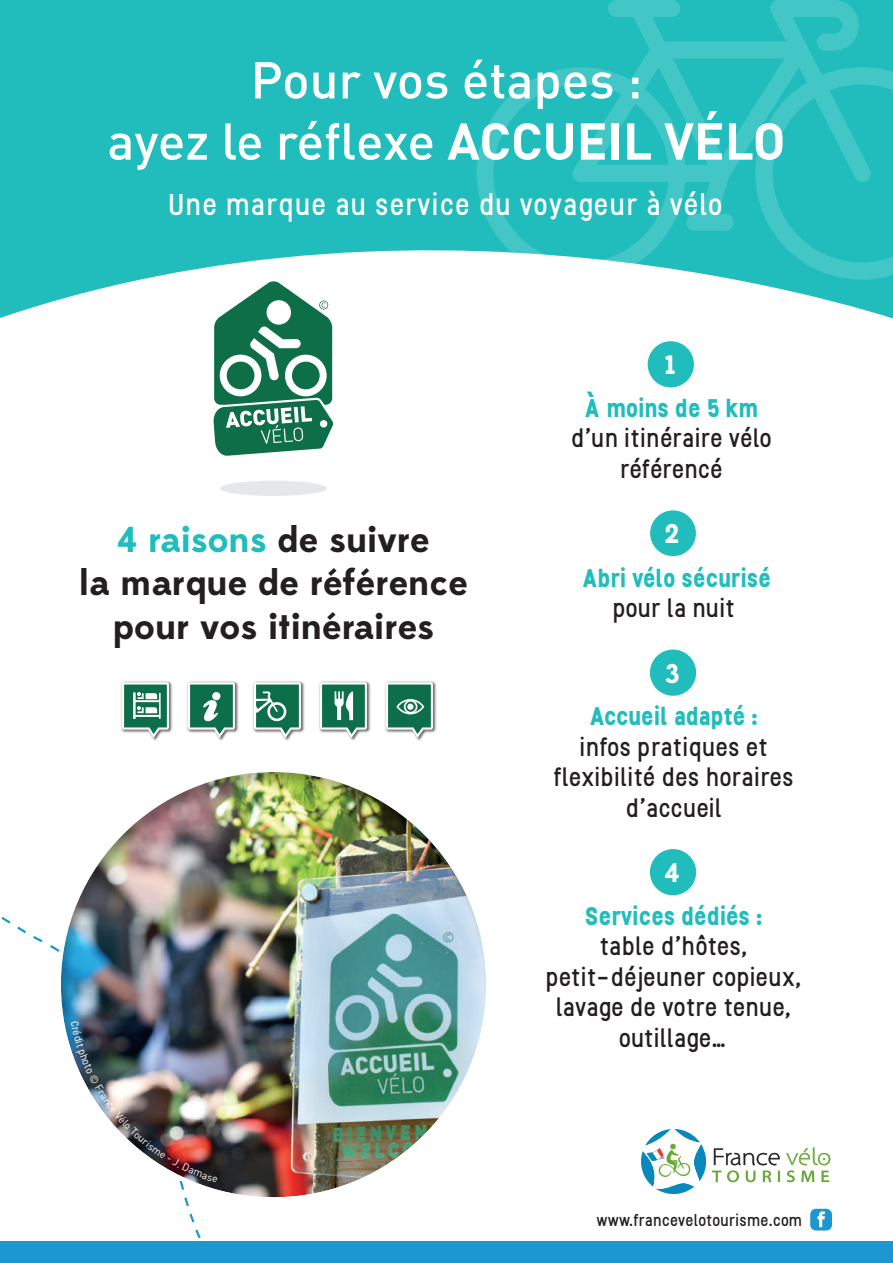
<style>
.page{position:relative;width:893px;height:1263px;background:#fff}
.page>*{position:absolute;margin:0;border:0;box-sizing:border-box;transform-origin:0 0}
.t1{font:500 51px/61.2px "DIN";color:#fff;text-align:center}
.t2{font:700 36px/43.2px "Edmondsans";color:#231f20;text-align:center}
.t3{font:500 30px "Stellar";letter-spacing:.015em;color:#fff}
.t4{font:700 27px "Edmondsans";color:#fff}
.t5{font:500 25.5px/30.6px "Stellar";letter-spacing:-.01em;color:#231f20;text-align:center}
.t6{font:700 25.5px "Stellar";color:#21bdbd}
.t7{font:500 16.5px "Stellar";color:#231f20}
.s1{font-weight:700}
.s2{color:#21bdbd}
</style>
<div class="page">
<svg style="left:641px;top:1129px;width:139px;height:65px"></svg>
<svg style="left:786px;top:1147px;width:44px;height:35px"></svg>
<div style="left:648px;top:341px;width:46px;height:46px;background:#21bdbd;border-radius:50%"></div>
<div style="left:650px;top:510px;width:46px;height:46px;background:#21bdbd;border-radius:50%"></div>
<div style="left:650px;top:649px;width:46px;height:47px;background:#21bdbd;border-radius:50%"></div>
<div style="left:650px;top:849px;width:46px;height:46px;background:#21bdbd;border-radius:50%"></div>
<div style="left:220px;top:481px;width:107px;height:15px;background:#e6e7e9;border-radius:50%"></div>
<svg style="left:213px;top:325px;width:120px;height:131px"></svg>
<div style="left:810px;top:1209px;width:22px;height:21px;background:#1c97cf;border-radius:6px"></div>
<svg style="left:817px;top:1211px;width:8px;height:16px"></svg>
<svg style="left:0;top:0;width:893px;height:325px;fill:#21bdbd"></svg>
<svg style="left:0;top:917px;width:339px;height:325px"></svg>
<div style="left:61px;top:770px;width:427px;height:428px;background:#231f20;opacity:.3"></div>
<svg style="left:477px;top:0;width:416px;height:280px;background:#33c2c2"></svg>
<div style="left:0;top:1242px;width:893px;height:21px;background:#1c97cf"></div>
<img style="left:121px;top:681px;width:52px;height:60px">
<svg style="left:122px;top:682px;width:47px;height:56px"></svg>
<img style="left:187px;top:681px;width:52px;height:60px">
<svg style="left:188px;top:682px;width:47px;height:56px"></svg>
<div style="left:212px;top:692px;width:8px;height:8px;background:#fff;border-radius:50%"></div>
<img style="left:319px;top:681px;width:52px;height:60px">
<svg style="left:320px;top:682px;width:47px;height:56px"></svg>
<img style="left:253px;top:681px;width:52px;height:60px">
<svg style="left:254px;top:682px;width:47px;height:56px"></svg>
<img style="left:385px;top:681px;width:52px;height:60px">
<svg style="left:386px;top:682px;width:47px;height:56px"></svg>
<img style="left:71px;top:1005px;width:147px;height:178px">
<h1 class="t1" style="left:107px;top:48px;width:680px">Pour vos étapes :<br>ayez le réflexe <span class="s1">ACCUEIL VÉLO</span></h1>
<p class="t3" style="left:169px;top:186px;width:556px">Une marque au service du voyageur à vélo</p>
<p class="t4" style="left:664px;top:349px;width:13px">1</p>
<h2 class="t2" style="left:79px;top:519px;width:390px"><span class="s2">4 raisons</span> de suivre<br>la marque de référence pour vos itinéraires</h2>
<p class="t6" style="left:586px;top:391px;width:175px">À moins de 5 km</p>
<p class="t5" style="left:571px;top:423px;width:203px">d’un itinéraire vélo référencé</p>
<p class="t4" style="left:664px;top:517px;width:17px">2</p>
<p class="t6" style="left:583px;top:561px;width:190px">Abri vélo sécurisé</p>
<p class="t5" style="left:613px;top:593px;width:124px">pour la nuit</p>
<p class="t4" style="left:665px;top:657px;width:17px">3</p>
<p class="t6" style="left:590px;top:700px;width:170px">Accueil adapté :</p>
<p class="t5" style="left:554px;top:731px;width:242px">infos pratiques et flexibilité des horaires d’accueil</p>
<p class="t4" style="left:665px;top:856px;width:17px">4</p>
<p class="t6" style="left:586px;top:899px;width:179px">Services dédiés :</p>
<p class="t5" style="left:546px;top:931px;width:258px">table d’hôtes, petit-déjeuner copieux, lavage de votre tenue, outillage…</p>
<p class="t7" style="left:597px;top:1210px;width:207px">www.francevelotourisme.com</p>
</div>
